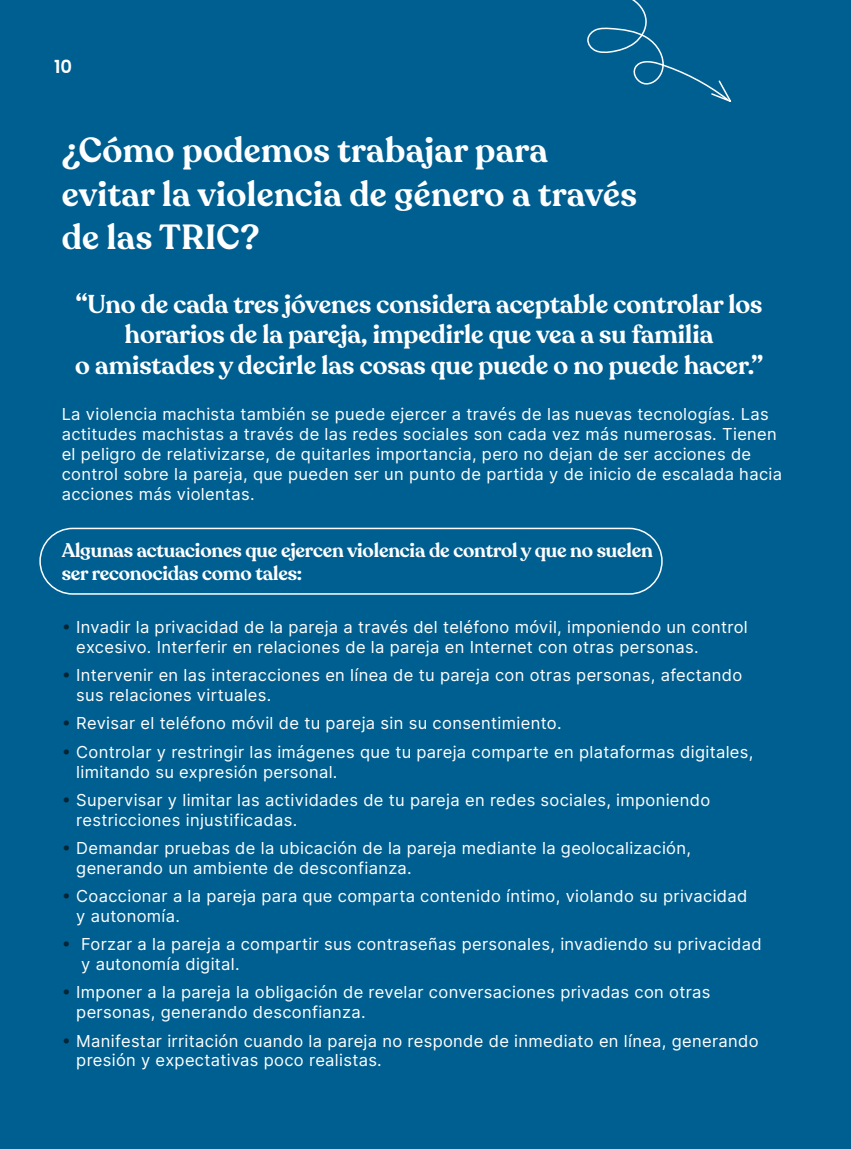
<style>
.page{position:relative;width:851px;height:1149px;background:#fff}
.page>*{position:absolute;margin:0;border:0;box-sizing:border-box;transform-origin:0 0}
.t1{font:600 34.5px/43.5px "Recoleta";letter-spacing:.01em;color:#fff}
.t2{font:600 25.5px/30.6px "Recoleta";color:#fff;text-align:center}
.t3{font:600 19.5px/23.4px "Recoleta";letter-spacing:-.01em;color:#fff}
.t4{font:600 18px "Poppins";color:#fff}
.t5{font:16.5px/19.8px "Inter";letter-spacing:.02em;color:#fff}
.s1{color:#002638}
</style>
<div class="page">
<div style="left:0;top:0;width:850px;height:1148px;background:#005f91"></div>
<div style="left:39px;top:527px;width:623px;height:67px;border:2px solid #fff;border-radius:33px"></div>
<svg style="left:587px;top:0;width:145px;height:102px"></svg>
<p class="t4" style="left:54px;top:56px;width:20px">10</p>
<p class="t1" style="left:62px;top:129px;width:576px">¿Cómo podemos trabajar para evitar la violencia de género a través de las TRIC?</p>
<p class="t2" style="left:75px;top:289px;width:689px">“Uno de cada tres jóvenes considera aceptable controlar los horarios de la pareja, impedirle que vea a su familia<br>o amistades y decirle las cosas que puede o no puede hacer.”</p>
<p class="t5" style="left:62px;top:404px;width:721px">La violencia machista también se puede ejercer a través de las nuevas tecnologías. Las actitudes machistas a través de las redes sociales son cada vez más numerosas. Tienen el peligro de relativizarse, de quitarles importancia, pero no dejan de ser acciones de control sobre la pareja, que pueden ser un punto de partida y de inicio de escalada hacia acciones más violentas.</p>
<p class="t3" style="left:62px;top:538px;width:592px">Algunas actuaciones que ejercen violencia de control y que no suelen ser reconocidas como tales:</p>
<p class="t5" style="left:76px;top:616px;width:673px;text-indent:-15px"><span class="s1">•</span> Invadir la privacidad de la pareja a través del teléfono móvil, imponiendo un control excesivo. Interferir en relaciones de la pareja en Internet con otras personas.</p>
<p class="t5" style="left:76px;top:664px;width:667px;text-indent:-15px"><span class="s1">•</span> Intervenir en las interacciones en línea de tu pareja con otras personas, afectando sus relaciones virtuales.</p>
<p class="t5" style="left:62px;top:713px;width:501px"><span class="s1">•</span> Revisar el teléfono móvil de tu pareja sin su consentimiento.</p>
<p class="t5" style="left:76px;top:741px;width:678px;text-indent:-15px"><span class="s1">•</span> Controlar y restringir las imágenes que tu pareja comparte en plataformas digitales, limitando su expresión personal.</p>
<p class="t5" style="left:76px;top:789px;width:635px;text-indent:-15px"><span class="s1">•</span> Supervisar y limitar las actividades de tu pareja en redes sociales, imponiendo restricciones injustificadas.</p>
<p class="t5" style="left:76px;top:837px;width:616px;text-indent:-15px"><span class="s1">•</span> Demandar pruebas de la ubicación de la pareja mediante la geolocalización, generando un ambiente de desconfianza.</p>
<p class="t5" style="left:76px;top:885px;width:672px;text-indent:-15px"><span class="s1">•</span> Coaccionar a la pareja para que comparta contenido íntimo, violando su privacidad y autonomía.</p>
<p class="t5" style="left:81px;top:933px;width:682px;text-indent:-20px"><span class="s1">•</span> Forzar a la pareja a compartir sus contraseñas personales, invadiendo su privacidad y autonomía digital.</p>
<p class="t5" style="left:76px;top:981px;width:635px;text-indent:-15px"><span class="s1">•</span> Imponer a la pareja la obligación de revelar conversaciones privadas con otras personas, generando desconfianza.</p>
<p class="t5" style="left:76px;top:1029px;width:683px;text-indent:-15px"><span class="s1">•</span> Manifestar irritación cuando la pareja no responde de inmediato en línea, generando presión y expectativas poco realistas.</p>
</div>
